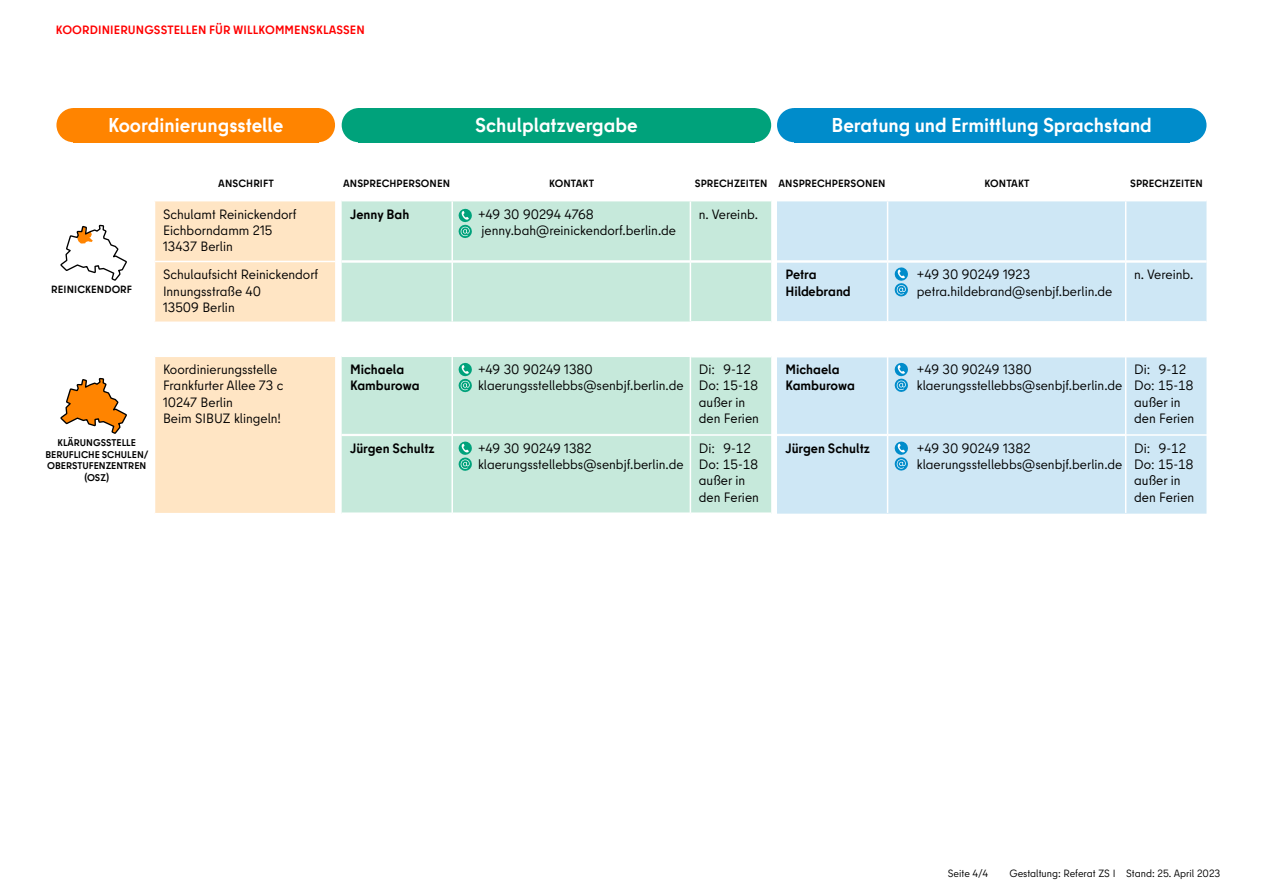
<style>
.page{position:relative;width:1263px;height:893px;background:#fff}
.page>*{position:absolute;margin:0;border:0;box-sizing:border-box;transform-origin:0 0}
.t1{font:700 19.95px "Berlin Type Office";color:#fff}
.t2{font:13.5px/16.2px "Berlin Type";color:#000}
.t3{font:13.5px/16.2px "Berlin Type Office";color:#000}
.t4{font:700 13.5px/16.2px "Berlin Type Office";color:#000}
.t5{font:700 13.5px/16.2px "Berlin Type";letter-spacing:-.005em;color:#000}
.t6{font:700 12px "Berlin Type Office";letter-spacing:.01em;color:#f00}
.t7{font:700 10.5px "Berlin Type";letter-spacing:.01em;color:#000}
.t8{font:10.5px "Berlin Type";color:#000}
.t9{font:700 9.75px/11.7px "Berlin Type";color:#000;text-align:center}
</style>
<div class="page">
<svg style="left:155px;top:201px;width:180px;height:312px;background:#ffe7ca"></svg>
<hr style="left:154px;top:322px;width:181px;height:1px;background:#fff">
<hr style="left:154px;top:356px;width:181px;height:1px;background:#fff">
<hr style="left:154px;top:261px;width:181px;height:1px;background:#fff">
<div style="left:342px;top:201px;width:429px;height:312px;background:#c6e9db"></div>
<div style="left:342px;top:322px;width:348px;height:34px;background:#fff"></div>
<hr style="left:691px;top:322px;width:80px;height:1px;background:#fff">
<hr style="left:691px;top:356px;width:80px;height:1px;background:#fff">
<hr style="left:451px;top:201px;width:2px;height:60px;background:#fff">
<hr style="left:690px;top:201px;width:1px;height:60px;background:#fff">
<hr style="left:451px;top:262px;width:2px;height:60px;background:#fff">
<hr style="left:690px;top:262px;width:1px;height:60px;background:#fff">
<hr style="left:451px;top:357px;width:2px;height:77px;background:#fff">
<hr style="left:690px;top:357px;width:1px;height:78px;background:#fff">
<hr style="left:451px;top:436px;width:2px;height:77px;background:#fff">
<hr style="left:690px;top:435px;width:1px;height:78px;background:#fff">
<hr style="left:342px;top:261px;width:110px;height:1px;background:#fff">
<hr style="left:342px;top:262px;width:110px;height:1px;background:#fff">
<hr style="left:452px;top:261px;width:238px;height:1px;background:#fff">
<hr style="left:452px;top:262px;width:238px;height:1px;background:#fff">
<hr style="left:690px;top:261px;width:81px;height:1px;background:#fff">
<hr style="left:690px;top:262px;width:81px;height:1px;background:#fff">
<hr style="left:691px;top:321px;width:80px;height:1px;background:#fff">
<hr style="left:691px;top:323px;width:80px;height:1px;background:#fff">
<hr style="left:691px;top:355px;width:80px;height:1px;background:#fff">
<hr style="left:691px;top:357px;width:80px;height:1px;background:#fff">
<hr style="left:342px;top:434px;width:110px;height:1px;background:#fff">
<hr style="left:342px;top:435px;width:110px;height:1px;background:#fff">
<hr style="left:452px;top:434px;width:238px;height:1px;background:#fff">
<hr style="left:452px;top:435px;width:238px;height:1px;background:#fff">
<hr style="left:452px;top:322px;width:239px;height:1px;background:#fff">
<hr style="left:342px;top:356px;width:110px;height:1px;background:#fff">
<hr style="left:452px;top:356px;width:239px;height:1px;background:#fff">
<div style="left:777px;top:201px;width:429px;height:313px;background:#cee7f5"></div>
<div style="left:777px;top:322px;width:429px;height:34px;background:#fff"></div>
<hr style="left:777px;top:356px;width:110px;height:1px;background:#fff">
<hr style="left:887px;top:356px;width:239px;height:1px;background:#fff">
<hr style="left:1126px;top:356px;width:80px;height:1px;background:#fff">
<hr style="left:887px;top:201px;width:1px;height:60px;background:#fff">
<hr style="left:1125px;top:201px;width:1px;height:60px;background:#fff">
<hr style="left:887px;top:262px;width:1px;height:60px;background:#fff">
<hr style="left:1125px;top:262px;width:1px;height:60px;background:#fff">
<hr style="left:887px;top:357px;width:1px;height:77px;background:#fff">
<hr style="left:1125px;top:357px;width:1px;height:78px;background:#fff">
<hr style="left:887px;top:436px;width:1px;height:77px;background:#fff">
<hr style="left:1125px;top:435px;width:1px;height:78px;background:#fff">
<hr style="left:777px;top:261px;width:110px;height:1px;background:#fff">
<hr style="left:777px;top:262px;width:110px;height:1px;background:#fff">
<hr style="left:887px;top:261px;width:239px;height:1px;background:#fff">
<hr style="left:887px;top:262px;width:239px;height:1px;background:#fff">
<hr style="left:1126px;top:261px;width:80px;height:1px;background:#fff">
<hr style="left:1126px;top:262px;width:80px;height:1px;background:#fff">
<hr style="left:777px;top:321px;width:110px;height:1px;background:#fff">
<hr style="left:887px;top:321px;width:239px;height:1px;background:#fff">
<hr style="left:1126px;top:321px;width:80px;height:1px;background:#fff">
<hr style="left:777px;top:357px;width:110px;height:1px;background:#fff">
<hr style="left:887px;top:357px;width:239px;height:1px;background:#fff">
<hr style="left:1126px;top:357px;width:80px;height:1px;background:#fff">
<hr style="left:777px;top:434px;width:110px;height:1px;background:#fff">
<hr style="left:777px;top:435px;width:110px;height:1px;background:#fff">
<hr style="left:887px;top:434px;width:238px;height:1px;background:#fff">
<hr style="left:887px;top:435px;width:238px;height:1px;background:#fff">
<svg style="left:60px;top:224px;width:67px;height:57px"></svg>
<svg style="left:894px;top:362px;width:14px;height:30px"></svg>
<svg style="left:894px;top:267px;width:14px;height:30px"></svg>
<svg style="left:894px;top:441px;width:14px;height:30px"></svg>
<svg style="left:458px;top:208px;width:14px;height:31px"></svg>
<svg style="left:458px;top:362px;width:14px;height:31px"></svg>
<svg style="left:458px;top:441px;width:14px;height:30px"></svg>
<svg style="left:60px;top:377px;width:67px;height:57px"></svg>
<hr style="left:690px;top:434px;width:84px;height:2px;background:#fff">
<hr style="left:1126px;top:434px;width:84px;height:2px;background:#fff">
<div style="left:358px;top:108px;width:396px;height:34px;background:#00a27b"></div>
<div style="left:794px;top:108px;width:396px;height:34px;background:#008ccb"></div>
<svg style="left:342px;top:108px;width:16px;height:34px"></svg>
<svg style="left:754px;top:108px;width:17px;height:34px"></svg>
<svg style="left:777px;top:108px;width:17px;height:34px"></svg>
<svg style="left:1190px;top:108px;width:16px;height:34px"></svg>
<div style="left:73px;top:108px;width:245px;height:34px;background:#ff8400"></div>
<svg style="left:56px;top:108px;width:17px;height:34px"></svg>
<svg style="left:318px;top:108px;width:17px;height:34px"></svg>
<p class="t6" style="left:56px;top:22px;width:310px">KOORDINIERUNGSSTELLEN FÜR WILLKOMMENSKLASSEN</p>
<p class="t1" style="left:108px;top:112px;width:177px">Koordinierungsstelle</p>
<p class="t1" style="left:475px;top:112px;width:164px">Schulplatzvergabe</p>
<p class="t1" style="left:831px;top:112px;width:322px">Beratung und Ermittlung Sprachstand</p>
<p class="t7" style="left:51px;top:283px;width:82px">REINICKENDORF</p>
<p class="t7" style="left:218px;top:177px;width:57px">ANSCHRIFT</p>
<p class="t7" style="left:343px;top:177px;width:109px">ANSPRECHPERSONEN</p>
<p class="t7" style="left:549px;top:177px;width:47px">KONTAKT</p>
<p class="t7" style="left:695px;top:177px;width:74px">SPRECHZEITEN</p>
<p class="t7" style="left:778px;top:177px;width:109px">ANSPRECHPERSONEN</p>
<p class="t7" style="left:984px;top:177px;width:47px">KONTAKT</p>
<p class="t7" style="left:1130px;top:177px;width:74px">SPRECHZEITEN</p>
<p class="t2" style="left:163px;top:206px;width:135px">Schulamt Reinickendorf</p>
<p class="t2" style="left:163px;top:222px;width:111px">Eichborndamm 215</p>
<p class="t2" style="left:163px;top:238px;width:71px">13437 Berlin</p>
<p class="t2" style="left:163px;top:267px;width:157px">Schulaufsicht Reinickendorf</p>
<p class="t2" style="left:163px;top:283px;width:100px">Innungsstraße 40</p>
<p class="t2" style="left:163px;top:299px;width:73px">13509 Berlin</p>
<p class="t4" style="left:350px;top:206px;width:61px">Jenny Bah</p>
<p class="t2" style="left:478px;top:206px;width:117px">+49 30 90294 4768</p>
<p class="t2" style="left:481px;top:222px;width:196px">jenny.bah@reinickendorf.berlin.de</p>
<p class="t2" style="left:699px;top:206px;width:61px">n. Vereinb.</p>
<p class="t5" style="left:785px;top:267px;width:67px">Petra<br>Hildebrand</p>
<p class="t2" style="left:917px;top:267px;width:115px">+49 30 90249 1923</p>
<p class="t2" style="left:917px;top:283px;width:197px">petra.hildebrand@senbjf.berlin.de</p>
<p class="t2" style="left:1134px;top:267px;width:61px">n. Vereinb.</p>
<p class="t9" style="left:58px;top:437px;width:80px">KLÄRUNGSSTELLE</p>
<p class="t9" style="left:45px;top:448px;width:105px">BERUFLICHE SCHULEN/</p>
<p class="t9" style="left:47px;top:460px;width:101px">OBERSTUFENZENTREN (OSZ)</p>
<p class="t2" style="left:163px;top:362px;width:122px">Koordinierungsstelle<br>Frankfurter Allee 73 c<br>10247 Berlin<br>Beim SIBUZ klingeln!</p>
<p class="t4" style="left:350px;top:362px;width:71px">Michaela<br>Kamburowa</p>
<p class="t2" style="left:478px;top:362px;width:207px">+49 30 90249 1380 klaerungsstellebbs@senbjf.berlin.de</p>
<p class="t3" style="left:699px;top:362px;width:62px">Di: 9-12<br>Do: 15-18 außer in den Ferien</p>
<p class="t3" style="left:699px;top:440px;width:62px">Di: 9-12<br>Do: 15-18 außer in den Ferien</p>
<p class="t4" style="left:350px;top:440px;width:86px">Jürgen Schultz</p>
<p class="t2" style="left:478px;top:440px;width:115px">+49 30 90249 1382</p>
<p class="t2" style="left:478px;top:456px;width:207px">klaerungsstellebbs@senbjf.berlin.de</p>
<p class="t4" style="left:785px;top:362px;width:71px">Michaela<br>Kamburowa</p>
<p class="t2" style="left:917px;top:362px;width:207px">+49 30 90249 1380 klaerungsstellebbs@senbjf.berlin.de</p>
<p class="t3" style="left:1134px;top:362px;width:62px">Di: 9-12<br>Do: 15-18 außer in den Ferien</p>
<p class="t3" style="left:1134px;top:440px;width:62px">Di: 9-12<br>Do: 15-18 außer in den Ferien</p>
<p class="t4" style="left:785px;top:440px;width:86px">Jürgen Schultz</p>
<p class="t2" style="left:917px;top:440px;width:115px">+49 30 90249 1382</p>
<p class="t2" style="left:917px;top:456px;width:207px">klaerungsstellebbs@senbjf.berlin.de</p>
<p class="t8" style="left:948px;top:866px;width:42px">Seite 4/4</p>
<p class="t8" style="left:1009px;top:866px;width:213px">Gestaltung: Referat ZS I Stand: 25. April 2023</p>
</div>
